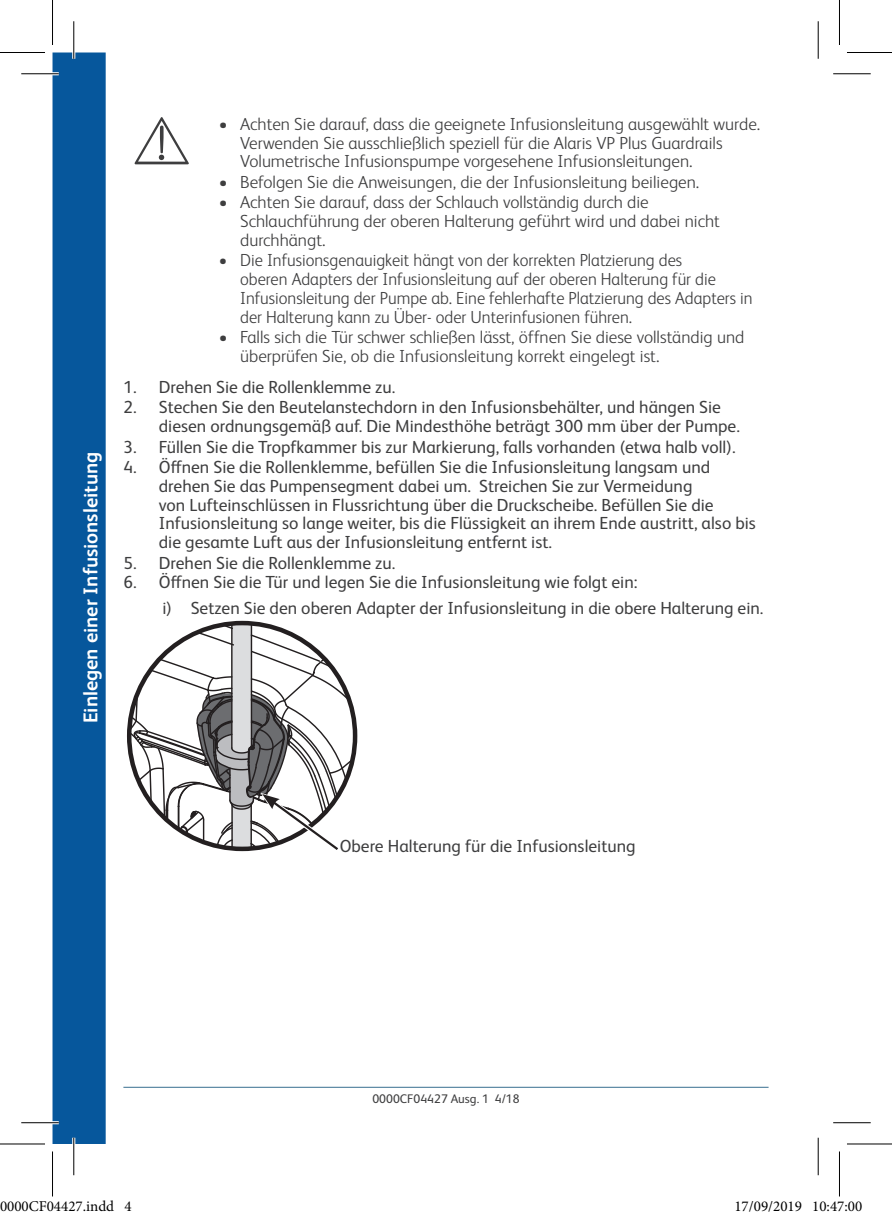
<style>
.page{position:relative;width:892px;height:1219px;background:#fff}
.page>*{position:absolute;margin:0;border:0;box-sizing:border-box;transform-origin:0 0}
.Tab_Title{font:700 20px "FS Albert Pro";color:#fff}
.t1{font:17.5px/18.8px "FS Albert Pro";color:#3e3e3f}
.t2{font:300 17.5px/18.8px "FS Albert Pro";color:#3e3e3f}
.t3{font:300 17.5px/18.8px "FS Albert Pro";color:#3e3e3f;scale:.96 1}
.t4{font:15px "Minion Pro";color:#000}
.t5{font:12.5px "FS Albert Pro";color:#3e3e3f}
</style>
<div class="page">
<hr style="left:123px;top:1087px;width:645px;height:1px;background:#386e8f">
<div style="left:52px;top:52px;width:54px;height:1092px;background:#06579c"></div>
<svg style="left:129px;top:623px;width:226px;height:229px"></svg>
<hr style="left:21px;top:72px;width:38px;height:3px;background:#fff">
<hr style="left:21px;top:1121px;width:38px;height:3px;background:#fff">
<hr style="left:72px;top:21px;width:3px;height:38px;background:#fff">
<hr style="left:72px;top:1138px;width:3px;height:37px;background:#fff">
<hr style="left:21px;top:73px;width:38px;height:1px;background:#000">
<hr style="left:833px;top:73px;width:37px;height:1px;background:#000">
<hr style="left:21px;top:1122px;width:38px;height:1px;background:#000">
<hr style="left:833px;top:1122px;width:37px;height:1px;background:#000">
<hr style="left:73px;top:21px;width:1px;height:38px;background:#000">
<hr style="left:73px;top:1138px;width:1px;height:37px;background:#000">
<hr style="left:817px;top:21px;width:1px;height:38px;background:#000">
<hr style="left:817px;top:1138px;width:1px;height:37px;background:#000">
<hr style="left:0;top:52px;width:45px;height:1px;background:#000">
<hr style="left:847px;top:52px;width:45px;height:1px;background:#000">
<hr style="left:0;top:1143px;width:45px;height:1px;background:#000">
<hr style="left:847px;top:1143px;width:45px;height:1px;background:#000">
<hr style="left:52px;top:0;width:1px;height:45px;background:#000">
<hr style="left:52px;top:1151px;width:1px;height:45px;background:#000">
<hr style="left:839px;top:0;width:1px;height:45px;background:#000">
<hr style="left:839px;top:1151px;width:1px;height:45px;background:#000">
<div style="left:0;top:1201px;width:7px;height:11px;border:1px solid #fff;border-radius:50%"></div>
<div style="left:1px;top:1202px;width:5px;height:10px;border:1px solid #fff;border-radius:50%"></div>
<div style="left:7px;top:1201px;width:7px;height:11px;border:1px solid #fff;border-radius:50%"></div>
<div style="left:9px;top:1202px;width:4px;height:10px;border:1px solid #fff;border-radius:50%"></div>
<div style="left:14px;top:1201px;width:8px;height:11px;border:1px solid #fff;border-radius:50%"></div>
<div style="left:16px;top:1202px;width:4px;height:10px;border:1px solid #fff;border-radius:50%"></div>
<div style="left:22px;top:1201px;width:7px;height:11px;border:1px solid #fff;border-radius:50%"></div>
<div style="left:23px;top:1202px;width:4px;height:10px;border:1px solid #fff;border-radius:50%"></div>
<div style="left:47px;top:1201px;width:7px;height:11px;border:1px solid #fff;border-radius:50%"></div>
<div style="left:48px;top:1202px;width:5px;height:10px;border:1px solid #fff;border-radius:50%"></div>
<div style="left:754px;top:1201px;width:7px;height:11px;border:1px solid #fff;border-radius:50%"></div>
<div style="left:755px;top:1202px;width:4px;height:10px;border:1px solid #fff;border-radius:50%"></div>
<div style="left:780px;top:1201px;width:7px;height:11px;border:1px solid #fff;border-radius:50%"></div>
<div style="left:781px;top:1202px;width:5px;height:10px;border:1px solid #fff;border-radius:50%"></div>
<div style="left:819px;top:1201px;width:7px;height:11px;border:1px solid #fff;border-radius:50%"></div>
<div style="left:820px;top:1202px;width:5px;height:10px;border:1px solid #fff;border-radius:50%"></div>
<div style="left:848px;top:1201px;width:7px;height:11px;border:1px solid #fff;border-radius:50%"></div>
<div style="left:849px;top:1202px;width:4px;height:10px;border:1px solid #fff;border-radius:50%"></div>
<div style="left:855px;top:1201px;width:7px;height:11px;border:1px solid #fff;border-radius:50%"></div>
<div style="left:856px;top:1202px;width:5px;height:10px;border:1px solid #fff;border-radius:50%"></div>
<p class="Tab_Title" style="left:76px;top:723px;width:273px;rotate:-90deg">Einlegen einer Infusionsleitung</p>
<p class="t2" style="left:240px;top:113px;width:521px;text-indent:-21px">• Achten Sie darauf, dass die geeignete Infusionsleitung ausgewählt wurde.<br>Verwenden Sie ausschließlich speziell für die Alaris VP Plus Guardrails<br>Volumetrische Infusionspumpe vorgesehene Infusionsleitungen.</p>
<p class="t2" style="left:219px;top:171px;width:482px">• Befolgen Sie die Anweisungen, die der Infusionsleitung beiliegen.</p>
<p class="t2" style="left:240px;top:192px;width:481px;text-indent:-21px">• Achten Sie darauf, dass der Schlauch vollständig durch die<br>Schlauchführung der oberen Halterung geführt wird und dabei nicht durchhängt.</p>
<p class="t3" style="left:240px;top:250px;width:535px;text-indent:-21px">• Die Infusionsgenauigkeit hängt von der korrekten Platzierung des<br>oberen Adapters der Infusionsleitung auf der oberen Halterung für die Infusionsleitung der Pumpe ab. Eine fehlerhafte Platzierung des Adapters in der Halterung kann zu Über- oder Unterinfusionen führen.</p>
<p class="t2" style="left:240px;top:327px;width:506px;text-indent:-21px">• Falls sich die Tür schwer schließen lässt, öffnen Sie diese vollständig und überprüfen Sie, ob die Infusionsleitung korrekt eingelegt ist.</p>
<p class="t1" style="left:123px;top:376px;width:273px">1. Drehen Sie die Rollenklemme zu.</p>
<p class="t1" style="left:159px;top:397px;width:582px;text-indent:-35px">2. Stechen Sie den Beutelanstechdorn in den Infusionsbehälter, und hängen Sie diesen ordnungsgemäß auf. Die Mindesthöhe beträgt 300 mm über der Pumpe.</p>
<p class="t1" style="left:123px;top:436px;width:613px">3. Füllen Sie die Tropfkammer bis zur Markierung, falls vorhanden (etwa halb voll).</p>
<p class="t1" style="left:159px;top:456px;width:598px;text-indent:-35px">4. Öffnen Sie die Rollenklemme, befüllen Sie die Infusionsleitung langsam und drehen Sie das Pumpensegment dabei um. Streichen Sie zur Vermeidung<br>von Lufteinschlüssen in Flussrichtung über die Druckscheibe. Befüllen Sie die Infusionsleitung so lange weiter, bis die Flüssigkeit an ihrem Ende austritt, also bis die gesamte Luft aus der Infusionsleitung entfernt ist.</p>
<p class="t1" style="left:123px;top:552px;width:273px">5. Drehen Sie die Rollenklemme zu.</p>
<p class="t1" style="left:123px;top:571px;width:515px">6. Öffnen Sie die Tür und legen Sie die Infusionsleitung wie folgt ein:</p>
<p class="t1" style="left:162px;top:597px;width:602px">i) Setzen Sie den oberen Adapter der Infusionsleitung in die obere Halterung ein.</p>
<p class="t1" style="left:340px;top:835px;width:297px">Obere Halterung für die Infusionsleitung</p>
<p class="t5" style="left:372px;top:1090px;width:149px">0000CF04427 Ausg. 1 4/18</p>
<p class="t4" style="left:0;top:1197px;width:133px">0000CF04427.indd 4</p>
<p class="t4" style="left:734px;top:1197px;width:129px">17/09/2019 10:47:00</p>
</div>
